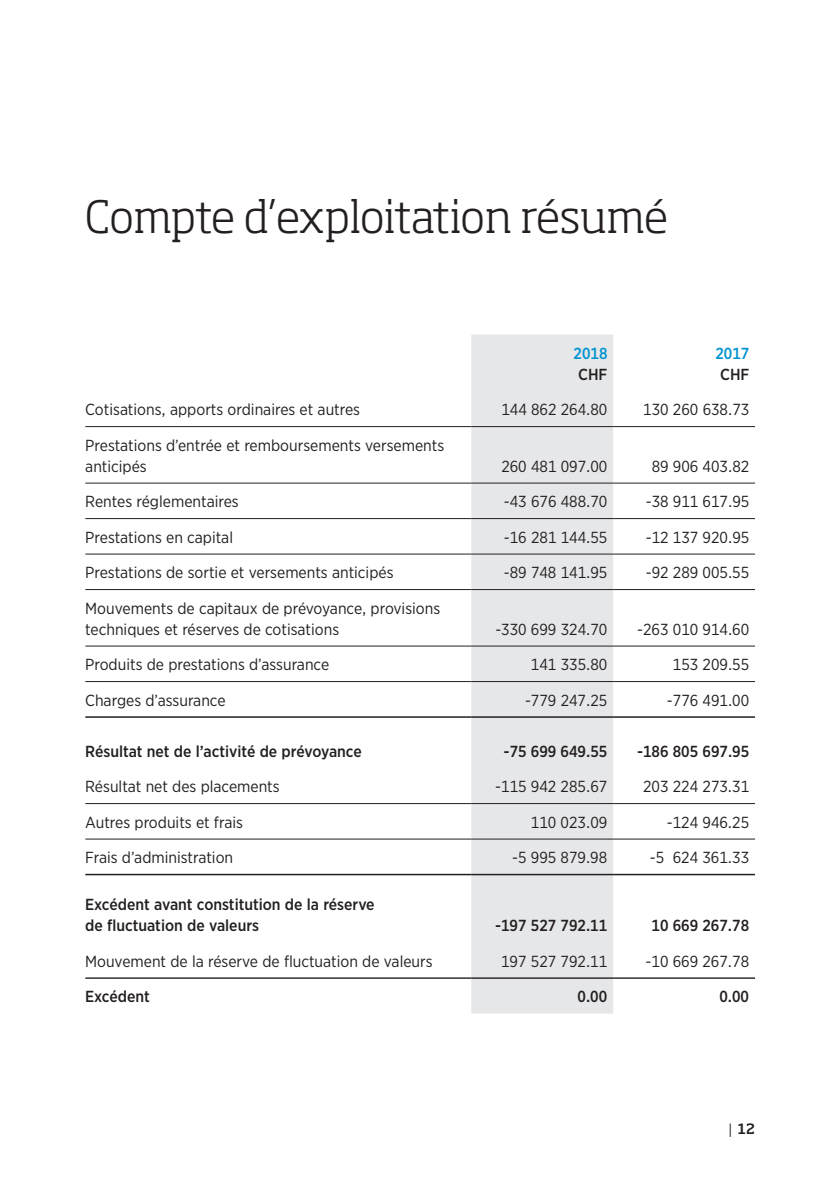
<style>
.page{position:relative;width:840px;height:1191px;background:#fff}
.page>*{position:absolute;margin:0;border:0;box-sizing:border-box;transform-origin:0 0}
.t1{font:300 44px "Soho Std";letter-spacing:-.02em;color:#231f20}
.t2{font:16px/21px "Gotham Narrow";color:#231f20}
.t3{font:500 16px/21px "Gotham Narrow";color:#231f20}
.t4{font:500 16px "Gotham Narrow";color:#0093d0}
.t5{font:500 14px "Soho Std";color:#231f20}
.s1{font-weight:300}
</style>
<div class="page">
<div style="left:471px;top:335px;width:141px;height:678px;background:#e6e7e9"></div>
<hr style="left:85px;top:426px;width:386px;height:1px;background:#231f20">
<hr style="left:471px;top:426px;width:141px;height:1px;background:#231f20">
<hr style="left:612px;top:426px;width:142px;height:1px;background:#231f20">
<hr style="left:85px;top:483px;width:386px;height:1px;background:#231f20">
<hr style="left:471px;top:483px;width:141px;height:1px;background:#231f20">
<hr style="left:612px;top:483px;width:142px;height:1px;background:#231f20">
<hr style="left:85px;top:518px;width:386px;height:1px;background:#231f20">
<hr style="left:471px;top:518px;width:141px;height:1px;background:#231f20">
<hr style="left:612px;top:518px;width:142px;height:1px;background:#231f20">
<hr style="left:85px;top:554px;width:386px;height:1px;background:#231f20">
<hr style="left:471px;top:554px;width:141px;height:1px;background:#231f20">
<hr style="left:612px;top:554px;width:142px;height:1px;background:#231f20">
<hr style="left:85px;top:589px;width:386px;height:1px;background:#231f20">
<hr style="left:471px;top:589px;width:141px;height:1px;background:#231f20">
<hr style="left:612px;top:589px;width:142px;height:1px;background:#231f20">
<hr style="left:85px;top:645px;width:386px;height:1px;background:#231f20">
<hr style="left:471px;top:645px;width:141px;height:1px;background:#231f20">
<hr style="left:612px;top:645px;width:142px;height:1px;background:#231f20">
<hr style="left:85px;top:681px;width:386px;height:1px;background:#231f20">
<hr style="left:471px;top:681px;width:141px;height:1px;background:#231f20">
<hr style="left:612px;top:681px;width:142px;height:1px;background:#231f20">
<hr style="left:85px;top:716px;width:386px;height:2px;background:#231f20">
<hr style="left:471px;top:716px;width:141px;height:2px;background:#231f20">
<hr style="left:612px;top:716px;width:142px;height:2px;background:#231f20">
<hr style="left:85px;top:803px;width:386px;height:1px;background:#231f20">
<hr style="left:471px;top:803px;width:141px;height:1px;background:#231f20">
<hr style="left:612px;top:803px;width:142px;height:1px;background:#231f20">
<hr style="left:85px;top:838px;width:386px;height:1px;background:#231f20">
<hr style="left:471px;top:838px;width:141px;height:1px;background:#231f20">
<hr style="left:612px;top:838px;width:142px;height:1px;background:#231f20">
<hr style="left:85px;top:873px;width:386px;height:2px;background:#231f20">
<hr style="left:471px;top:873px;width:141px;height:2px;background:#231f20">
<hr style="left:612px;top:873px;width:142px;height:2px;background:#231f20">
<hr style="left:85px;top:977px;width:386px;height:1px;background:#231f20">
<hr style="left:471px;top:977px;width:141px;height:1px;background:#231f20">
<hr style="left:612px;top:977px;width:142px;height:1px;background:#231f20">
<h1 class="t1" style="left:85px;top:189px;width:584px">Compte d’exploitation résumé</h1>
<p class="t4" style="left:573px;top:343px;width:35px">2018</p>
<p class="t3" style="left:578px;top:363px;width:31px">CHF</p>
<p class="t4" style="left:715px;top:343px;width:35px">2017</p>
<p class="t3" style="left:719px;top:363px;width:31px">CHF</p>
<p class="t2" style="left:85px;top:399px;width:276px">Cotisations, apports ordinaires et autres</p>
<p class="t2" style="left:501px;top:399px;width:107px">144 862 264.80</p>
<p class="t2" style="left:643px;top:399px;width:107px">130 260 638.73</p>
<p class="t2" style="left:85px;top:434px;width:360px">Prestations d’entrée et remboursements versements anticipés</p>
<p class="t2" style="left:501px;top:455px;width:107px">260 481 097.00</p>
<p class="t2" style="left:651px;top:455px;width:99px">89 906 403.82</p>
<p class="t2" style="left:85px;top:491px;width:155px">Rentes réglementaires</p>
<p class="t2" style="left:503px;top:491px;width:105px">-43 676 488.70</p>
<p class="t2" style="left:645px;top:491px;width:105px">-38 911 617.95</p>
<p class="t2" style="left:85px;top:526px;width:149px">Prestations en capital</p>
<p class="t2" style="left:503px;top:526px;width:105px">-16 281 144.55</p>
<p class="t2" style="left:645px;top:526px;width:105px">-12 137 920.95</p>
<p class="t2" style="left:85px;top:562px;width:309px">Prestations de sortie et versements anticipés</p>
<p class="t2" style="left:503px;top:562px;width:105px">-89 748 141.95</p>
<p class="t2" style="left:645px;top:562px;width:105px">-92 289 005.55</p>
<p class="t2" style="left:85px;top:597px;width:356px">Mouvements de capitaux de prévoyance, provisions techniques et réserves de cotisations</p>
<p class="t2" style="left:495px;top:618px;width:113px">-330 699 324.70</p>
<p class="t2" style="left:637px;top:618px;width:113px">-263 010 914.60</p>
<p class="t2" style="left:85px;top:653px;width:245px">Produits de prestations d’assurance</p>
<p class="t2" style="left:530px;top:653px;width:78px">141 335.80</p>
<p class="t2" style="left:672px;top:653px;width:78px">153 209.55</p>
<p class="t2" style="left:85px;top:689px;width:142px">Charges d’assurance</p>
<p class="t2" style="left:524px;top:689px;width:84px">-779 247.25</p>
<p class="t2" style="left:666px;top:689px;width:84px">-776 491.00</p>
<p class="t3" style="left:85px;top:740px;width:278px">Résultat net de l’activité de prévoyance</p>
<p class="t3" style="left:503px;top:740px;width:105px">-75 699 649.55</p>
<p class="t3" style="left:636px;top:740px;width:114px">-186 805 697.95</p>
<p class="t2" style="left:85px;top:775px;width:196px">Résultat net des placements</p>
<p class="t2" style="left:495px;top:775px;width:113px">-115 942 285.67</p>
<p class="t2" style="left:642px;top:775px;width:107px">203 224 273.31</p>
<p class="t2" style="left:85px;top:811px;width:159px">Autres produits et frais</p>
<p class="t2" style="left:530px;top:811px;width:78px">110 023.09</p>
<p class="t2" style="left:666px;top:811px;width:84px">-124 946.25</p>
<p class="t2" style="left:85px;top:846px;width:149px">Frais d’administration</p>
<p class="t2" style="left:512px;top:846px;width:96px">-5 995 879.98</p>
<p class="t2" style="left:649px;top:846px;width:101px">-5 624 361.33</p>
<p class="t3" style="left:85px;top:894px;width:291px">Excédent avant constitution de la réserve de fluctuation de valeurs</p>
<p class="t3" style="left:495px;top:914px;width:114px">-197 527 792.11</p>
<p class="t3" style="left:651px;top:914px;width:99px">10 669 267.78</p>
<p class="t2" style="left:85px;top:950px;width:349px">Mouvement de la réserve de fluctuation de valeurs</p>
<p class="t2" style="left:501px;top:950px;width:107px">197 527 792.11</p>
<p class="t2" style="left:645px;top:950px;width:105px">-10 669 267.78</p>
<p class="t3" style="left:85px;top:985px;width:66px">Excédent</p>
<p class="t3" style="left:577px;top:985px;width:31px">0.00</p>
<p class="t3" style="left:719px;top:985px;width:31px">0.00</p>
<p class="t5" style="left:728px;top:1120px;width:28px"><span class="s1">|</span> 12</p>
</div>
